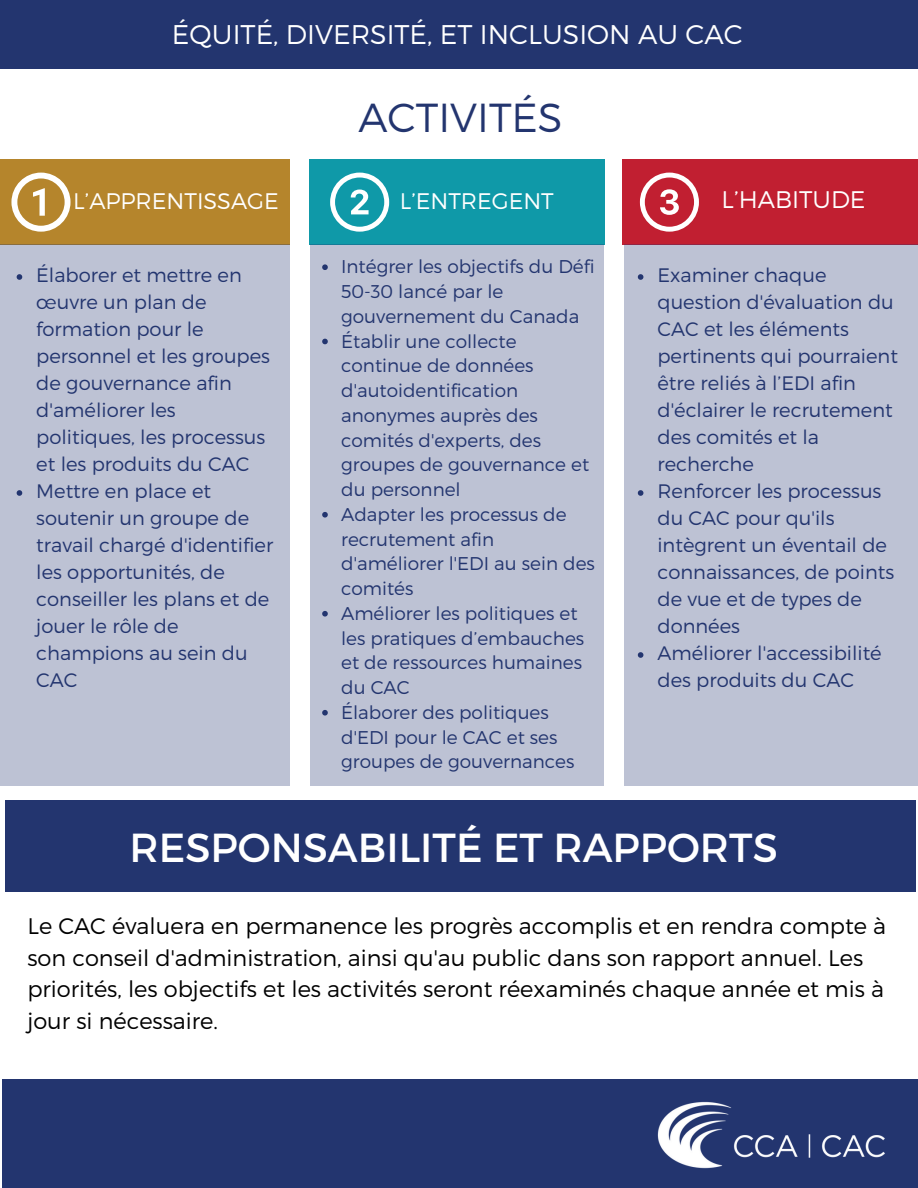
<style>
.page{position:relative;width:918px;height:1188px;background:#fff}
.page>*{position:absolute;margin:0;border:0;box-sizing:border-box;transform-origin:0 0}
.t1{font:40.5px "Montserrat";color:#fff}
.t2{font:300 40.5px "Montserrat";color:#23356f}
.t3{font:300 27px "Montserrat";color:#fff}
.t4{font:300 24px "Montserrat";color:#fff}
.t5{font:300 22.5px/31.5px "Montserrat";color:#000}
.t6{font:300 22.5px "Montserrat";color:#fff}
.t7{font:300 19.5px/27px "Montserrat";color:#23356f}
.t8{font:300 18.45px/24.8px "Montserrat";color:#23356f}
</style>
<div class="page">
<div style="left:0;top:0;width:918px;height:68px;background:#23356f"></div>
<div style="left:2px;top:1080px;width:916px;height:108px;background:#23356f"></div>
<img style="left:657px;top:1101px;width:228px;height:68px">
<div style="left:0;top:159px;width:290px;height:85px;background:#b5852c"></div>
<div style="left:310px;top:159px;width:295px;height:86px;background:#0f99a8"></div>
<div style="left:623px;top:159px;width:295px;height:86px;background:#c11f31"></div>
<svg style="left:11px;top:173px;width:60px;height:59px"></svg>
<svg style="left:330px;top:173px;width:59px;height:59px"></svg>
<svg style="left:640px;top:173px;width:59px;height:59px"></svg>
<div style="left:6px;top:801px;width:910px;height:91px;background:#23356f"></div>
<div style="left:0;top:245px;width:290px;height:541px;background:#bdc2d4"></div>
<div style="left:311px;top:245px;width:293px;height:541px;background:#bdc2d4"></div>
<div style="left:624px;top:245px;width:294px;height:541px;background:#bdc2d4"></div>
<svg style="left:17px;top:274px;width:5px;height:6px"></svg>
<svg style="left:17px;top:490px;width:5px;height:6px"></svg>
<svg style="left:322px;top:264px;width:6px;height:6px"></svg>
<svg style="left:322px;top:339px;width:6px;height:5px"></svg>
<svg style="left:322px;top:512px;width:6px;height:6px"></svg>
<svg style="left:322px;top:611px;width:6px;height:6px"></svg>
<svg style="left:322px;top:710px;width:6px;height:6px"></svg>
<svg style="left:638px;top:274px;width:5px;height:6px"></svg>
<svg style="left:638px;top:490px;width:5px;height:6px"></svg>
<svg style="left:638px;top:652px;width:5px;height:6px"></svg>
<h1 class="t3" style="left:172px;top:17px;width:572px">ÉQUITÉ, DIVERSITÉ, ET INCLUSION AU CAC</h1>
<p class="t2" style="left:358px;top:91px;width:206px">ACTIVITÉS</p>
<h3 class="t6" style="left:73px;top:187px;width:207px">L’APPRENTISSAGE</h3>
<p class="t6" style="left:400px;top:187px;width:156px">L’ENTREGENT</p>
<p class="t4" style="left:722px;top:184px;width:145px">L’HABITUDE</p>
<h3 class="t7" style="left:36px;top:261px;width:235px">Élaborer et mettre en œuvre un plan de formation pour le personnel et les groupes de gouvernance afin d'améliorer les politiques, les processus et les produits du CAC</h3>
<p class="t7" style="left:36px;top:477px;width:239px">Mettre en place et soutenir un groupe de travail chargé d'identifier les opportunités, de conseiller les plans et de jouer le rôle de champions au sein du<br>CAC</p>
<p class="t8" style="left:341px;top:254px;width:255px">Intégrer les objectifs du Défi<br>50-30 lancé par le gouvernement du Canada</p>
<p class="t8" style="left:341px;top:328px;width:250px">Établir une collecte continue de données d'autoidentification anonymes auprès des comités d'experts, des groupes de gouvernance et du personnel</p>
<p class="t8" style="left:341px;top:501px;width:255px">Adapter les processus de recrutement afin d'améliorer l'EDI au sein des comités</p>
<p class="t8" style="left:341px;top:600px;width:245px">Améliorer les politiques et les pratiques d’embauches et de ressources humaines du CAC</p>
<p class="t8" style="left:341px;top:699px;width:235px">Élaborer des politiques d'EDI pour le CAC et ses groupes de gouvernances</p>
<h3 class="t7" style="left:657px;top:261px;width:242px">Examiner chaque question d'évaluation du<br>CAC et les éléments pertinents qui pourraient être reliés à l’EDI afin d'éclairer le recrutement des comités et la recherche</h3>
<p class="t7" style="left:657px;top:477px;width:238px">Renforcer les processus du CAC pour qu'ils intègrent un éventail de connaissances, de points de vue et de types de données</p>
<p class="t7" style="left:657px;top:639px;width:226px">Améliorer l'accessibilité des produits du CAC</p>
<p class="t1" style="left:130px;top:821px;width:650px">RESPONSABILITÉ ET RAPPORTS</p>
<p class="t5" style="left:27px;top:909px;width:860px">Le CAC évaluera en permanence les progrès accomplis et en rendra compte à son conseil d'administration, ainsi qu'au public dans son rapport annuel. Les priorités, les objectifs et les activités seront réexaminés chaque année et mis à jour si nécessaire.</p>
</div>
